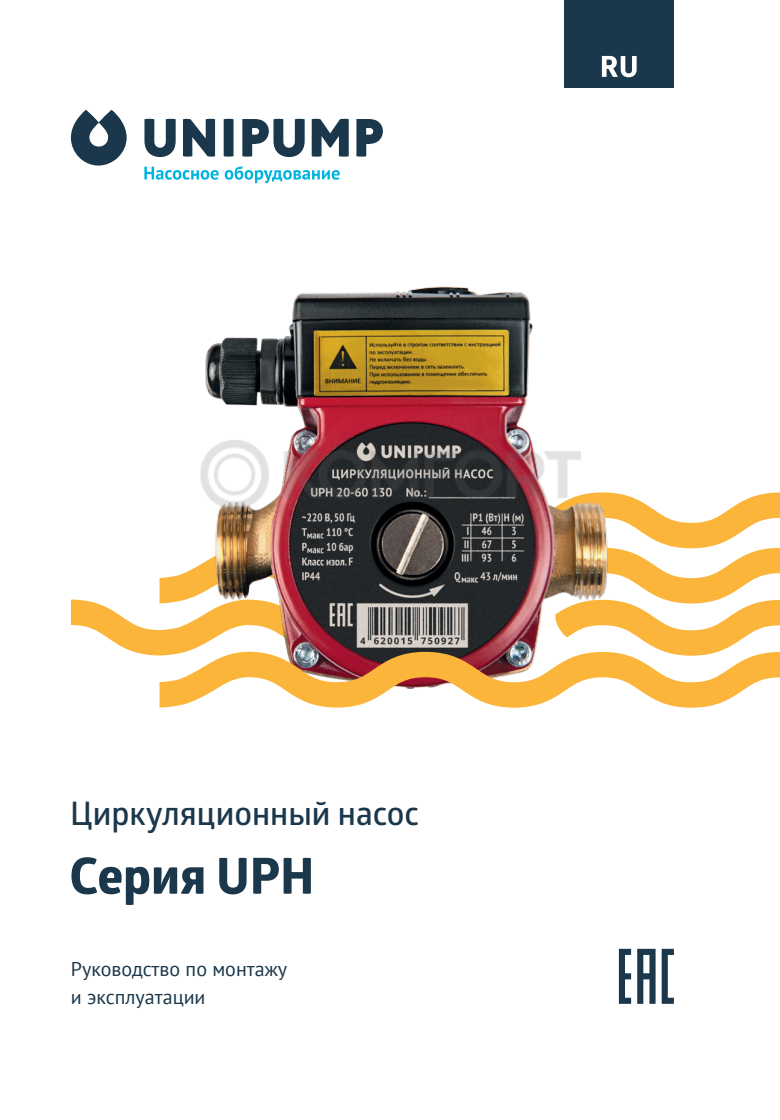
<style>
.page{position:relative;width:780px;height:1120px;background:#fff}
.page>*{position:absolute;margin:0;border:0;box-sizing:border-box;transform-origin:0 0}
.t1{font:700 50px "Globerx";color:#1a374b}
.t2{font:600 32.5px "Glober";color:#1a374b}
.t3{font:20px/27.5px "PT Sans";color:#1a374b}
</style>
<div class="page">
<img style="left:205px;top:286px;width:328px;height:146px">
<img style="left:71px;top:492px;width:709px;height:216px">
<div style="left:564px;top:0;width:110px;height:87px;background:#1a374b"></div>
<svg style="left:602px;top:56px;width:34px;height:21px"></svg>
<svg style="left:619px;top:949px;width:55px;height:55px"></svg>
<svg style="left:144px;top:167px;width:75px;height:13px"></svg>
<svg style="left:225px;top:166px;width:114px;height:17px"></svg>
<svg style="left:71px;top:110px;width:56px;height:56px"></svg>
<svg style="left:183px;top:119px;width:32px;height:38px"></svg>
<svg style="left:224px;top:119px;width:9px;height:38px"></svg>
<svg style="left:356px;top:119px;width:27px;height:38px"></svg>
<svg style="left:312px;top:119px;width:37px;height:38px"></svg>
<svg style="left:242px;top:119px;width:62px;height:38px"></svg>
<svg style="left:144px;top:119px;width:32px;height:38px"></svg>
<img style="left:195px;top:432px;width:390px;height:85px">
<h2 class="t2" style="left:70px;top:791px;width:350px">Циркуляционный насос</h2>
<h1 class="t1" style="left:69px;top:840px;width:246px">Серия UPH</h1>
<p class="t3" style="left:71px;top:955px;width:218px">Руководство по монтажу и эксплуатации</p>
</div>
